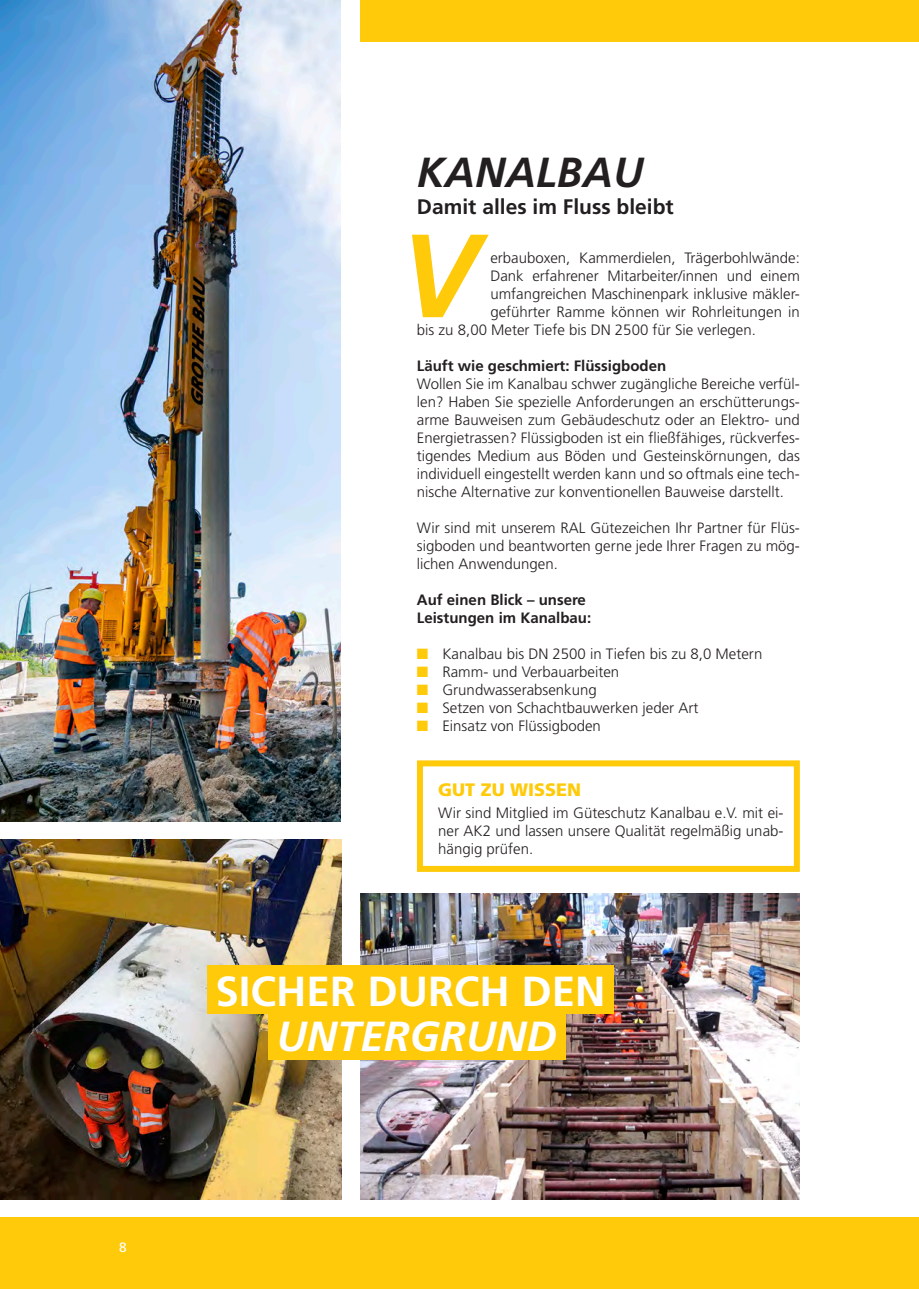
<style>
.page{position:relative;width:919px;height:1289px;background:#fff}
.page>*{position:absolute;margin:0;border:0;box-sizing:border-box;transform-origin:0 0}
.t1{font:italic 700 118.2px "Frutiger";color:#feca0a}
.t2{font:700 42px "Frutiger";color:#fff}
.t3{font:italic 700 42px "Frutiger";color:#fff}
.t4{font:italic 700 42px "Frutiger";color:#231f20}
.t5{font:700 21px "Frutiger";color:#231f20}
.t6{font:900 18px "Frutiger";color:#feca0a}
.t7{font:300 15px/18px "Frutiger";color:#231f20;text-align:justify}
.t8{font:700 15px/18px "Frutiger";color:#231f20}
.t9{font:13.5px "Frutiger";color:#fff}
.s1{color:#feca0a}
</style>
<div class="page">
<div style="left:0;top:1217px;width:918px;height:71px;background:#feca0a"></div>
<div style="left:0;top:0;width:918px;height:41px;background:#feca0a"></div>
<img style="left:359px;top:893px;width:440px;height:306px">
<svg style="left:92px;top:0;width:267px;height:1199px"></svg>
<img style="left:0;top:0;width:340px;height:821px">
<div style="left:417px;top:760px;width:382px;height:111px;background:#fff;border:6px solid #feca0a"></div>
<img style="left:0;top:839px;width:341px;height:360px">
<div style="left:207px;top:965px;width:407px;height:49px;background:#feca0a"></div>
<div style="left:268px;top:1010px;width:297px;height:49px;background:#feca0a"></div>
<p class="t9" style="left:119px;top:1239px;width:9px">8</p>
<h2 class="t4" style="left:417px;top:147px;width:228px">KANALBAU</h2>
<h3 class="t5" style="left:417px;top:195px;width:258px">Damit alles im Fluss bleibt</h3>
<p class="t7" style="left:490px;top:249px;width:311px">erbauboxen, Kammerdielen, Trägerbohlwände:</p>
<p class="t7" style="left:490px;top:267px;width:311px">Dank erfahrener Mitarbeiter/innen und einem</p>
<p class="t7" style="left:490px;top:285px;width:311px">umfangreichen Maschinenpark inklusive mäkler-</p>
<p class="t7" style="left:490px;top:303px;width:311px">geführter Ramme können wir Rohrleitungen in</p>
<p class="t7" style="left:417px;top:321px;width:340px">bis zu 8,00 Meter Tiefe bis DN 2500 für Sie verlegen.</p>
<p class="t8" style="left:417px;top:357px;width:251px">Läuft wie geschmiert: Flüssigboden</p>
<p class="t7" style="left:417px;top:375px;width:384px">Wollen Sie im Kanalbau schwer zugängliche Bereiche verfül&shy;len? Haben Sie spezielle Anforderungen an erschütterungs&shy;arme Bauweisen zum Gebäudeschutz oder an Elektro- und Energietrassen? Flüssigboden ist ein fließfähiges, rückverfes&shy;tigendes Medium aus Böden und Gesteinskörnungen, das individuell eingestellt werden kann und so oftmals eine tech&shy;nische Alternative zur konventionellen Bauweise darstellt.</p>
<p class="t7" style="left:417px;top:519px;width:384px">Wir sind mit unserem RAL Gütezeichen Ihr Partner für Flüs&shy;sigboden und beantworten gerne jede Ihrer Fragen zu mög&shy;lichen Anwendungen.</p>
<p class="t8" style="left:417px;top:591px;width:176px">Auf einen Blick – unsere<br>Leistungen im Kanalbau:</p>
<p class="t7" style="left:417px;top:645px;width:347px"><span class="s1">■</span> Kanalbau bis DN 2500 in Tiefen bis zu 8,0 Metern</p>
<p class="t7" style="left:417px;top:663px;width:204px"><span class="s1">■</span> Ramm- und Verbauarbeiten</p>
<p class="t7" style="left:417px;top:681px;width:181px"><span class="s1">■</span> Grundwasserabsenkung</p>
<p class="t7" style="left:417px;top:699px;width:283px"><span class="s1">■</span> Setzen von Schachtbauwerken jeder Art</p>
<p class="t7" style="left:417px;top:717px;width:185px"><span class="s1">■</span> Einsatz von Flüssigboden</p>
<h1 class="t1" style="left:399px;top:207px;width:80px">V</h1>
<p class="t6" style="left:438px;top:778px;width:145px">GUT ZU WISSEN</p>
<p class="t7" style="left:438px;top:804px;width:347px">Wir sind Mitglied im Güteschutz Kanalbau e.V. mit ei&shy;ner AK2 und lassen unsere Qualität regelmäßig unab&shy;hängig prüfen.</p>
<h2 class="t2" style="left:215px;top:966px;width:391px">SICHER DURCH DEN</h2>
<h2 class="t3" style="left:276px;top:1011px;width:281px">UNTERGRUND</h2>
</div>
